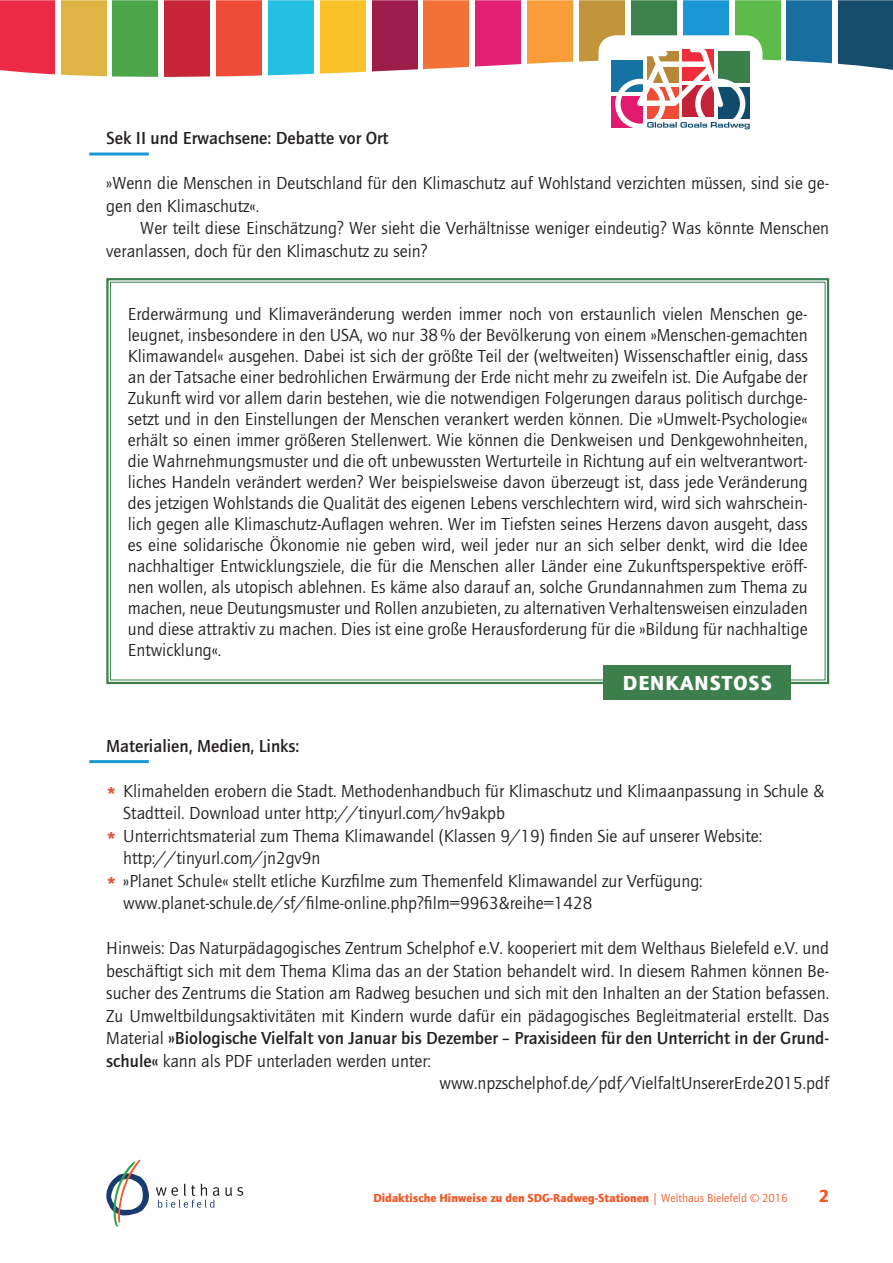
<style>
.page{position:relative;width:893px;height:1263px;background:#fff}
.page>*{position:absolute;margin:0;border:0;box-sizing:border-box;transform-origin:0 0}
.t1{font:800 21px "Quay";letter-spacing:.05em;color:#fff}
.t2{font:18px/21px "Quay";color:#231f20}
.t3{font:700 18px "Quay";color:#231f20}
.t4{font:800 18px "Quay";color:#f15929}
.t5{font:800 12px "Quay";color:#f15929}
.s1{font-weight:800;color:#df5538}
.s2{font-weight:400}
.s3{font-weight:700}
</style>
<div class="page">
<svg style="left:0;top:0;width:893px;height:77px"></svg>
<svg style="left:156px;top:1184px;width:87px;height:24px"></svg>
<svg style="left:106px;top:1159px;width:43px;height:67px"></svg>
<div style="left:598px;top:35px;width:164px;height:109px;background:#fff;border-radius:17px"></div>
<div style="left:611px;top:97px;width:31px;height:31px;background:#e31b6f"></div>
<div style="left:611px;top:61px;width:31px;height:31px;background:#1671a4"></div>
<svg style="left:615px;top:49px;width:135px;height:80px"></svg>
<hr style="left:89px;top:153px;width:60px;height:3px;background:#1a97d5">
<svg style="left:106px;top:278px;width:724px;height:407px"></svg>
<div style="left:604px;top:665px;width:187px;height:34px;background:#3c7e4c"></div>
<hr style="left:89px;top:760px;width:60px;height:3px;background:#1a97d5">
<p class="t3" style="left:106px;top:128px;width:284px">Sek II und Erwachsene: Debatte vor Ort</p>
<p class="t2" style="left:106px;top:172px;width:724px;line-height:22.5px">»Wenn die Menschen in Deutschland für den Klimaschutz auf Wohlstand verzichten müssen, sind sie ge&shy;gen den Klimaschutz«.</p>
<p class="t2" style="left:106px;top:217px;width:724px;line-height:22.5px;text-indent:34px">Wer teilt diese Einschätzung? Wer sieht die Verhältnisse weniger eindeutig? Was könnte Menschen veranlassen, doch für den Klimaschutz zu sein?</p>
<p class="t2" style="left:128px;top:304px;width:681px;text-align:justify">Erderwärmung und Klimaveränderung werden immer noch von erstaunlich vielen Menschen ge&shy;leugnet, insbesondere in den USA, wo nur 38% der Bevölkerung von einem »Menschen-gemachten Klimawandel« ausgehen. Dabei ist sich der größte Teil der (weltweiten) Wissenschaftler einig, dass an der Tatsache einer bedrohlichen Erwärmung der Erde nicht mehr zu zweifeln ist. Die Aufgabe der Zukunft wird vor allem darin bestehen, wie die notwendigen Folgerungen daraus politisch durchge&shy;setzt und in den Einstellungen der Menschen verankert werden können. Die »Umwelt-Psychologie« erhält so einen immer größeren Stellenwert. Wie können die Denkweisen und Denkgewohnheiten, die Wahrnehmungsmuster und die oft unbewussten Werturteile in Richtung auf ein weltverantwort&shy;liches Handeln verändert werden? Wer beispielsweise davon überzeugt ist, dass jede Veränderung des jetzigen Wohlstands die Qualität des eigenen Lebens verschlechtern wird, wird sich wahrschein&shy;lich gegen alle Klimaschutz-Auflagen wehren. Wer im Tiefsten seines Herzens davon ausgeht, dass es eine solidarische Ökonomie nie geben wird, weil jeder nur an sich selber denkt, wird die Idee nachhaltiger Entwicklungsziele, die für die Menschen aller Länder eine Zukunftsperspektive eröff&shy;nen wollen, als utopisch ablehnen. Es käme also darauf an, solche Grundannahmen zum Thema zu machen, neue Deutungsmuster und Rollen anzubieten, zu alternativen Verhaltensweisen einzuladen und diese attraktiv zu machen. Dies ist eine große Herausforderung für die »Bildung für nachhaltige Entwicklung«.</p>
<p class="t1" style="left:623px;top:671px;width:151px">DENKANSTOSS</p>
<p class="t3" style="left:106px;top:735px;width:195px">Materialien, Medien, Links:</p>
<p class="t2" style="left:106px;top:780px;width:719px"><span class="s1">*</span> Klimahelden erobern die Stadt. Methodenhandbuch für Klimaschutz und Klimaanpassung in Schule &amp;</p>
<p class="t2" style="left:123px;top:803px;width:383px">Stadtteil. Download unter http://tinyurl.com/hv9akpb</p>
<p class="t2" style="left:106px;top:825px;width:657px"><span class="s1">*</span> Unterrichtsmaterial zum Thema Klimawandel (Klassen 9/19) finden Sie auf unserer Website:</p>
<p class="t2" style="left:123px;top:848px;width:199px">http://tinyurl.com/jn2gv9n</p>
<p class="t2" style="left:106px;top:870px;width:598px"><span class="s1">*</span> »Planet Schule« stellt etliche Kurzfilme zum Themenfeld Klimawandel zur Verfügung:</p>
<p class="t2" style="left:123px;top:893px;width:470px">www.planet-schule.de/sf/filme-online.php?film=9963&amp;reihe=1428</p>
<p class="t2" style="left:106px;top:938px;width:724px">Hinweis: Das Naturpädagogisches Zentrum Schelphof e.V. kooperiert mit dem Welthaus Bielefeld e.V. und</p>
<p class="t2" style="left:106px;top:960px;width:724px">beschäftigt sich mit dem Thema Klima das an der Station behandelt wird. In diesem Rahmen können Be-</p>
<p class="t2" style="left:106px;top:983px;width:724px">sucher des Zentrums die Station am Radweg besuchen und sich mit den Inhalten an der Station befassen.</p>
<p class="t2" style="left:106px;top:1005px;width:724px">Zu Umweltbildungsaktivitäten mit Kindern wurde dafür ein pädagogisches Begleitmaterial erstellt. Das</p>
<p class="t3" style="left:106px;top:1028px;width:724px"><span class="s2">Material</span> »Biologische Vielfalt von Januar bis Dezember – Praxisideen für den Unterricht in der Grund-</p>
<p class="t2" style="left:106px;top:1050px;width:326px"><span class="s3">schule«</span> kann als PDF unterladen werden unter:</p>
<p class="t2" style="left:440px;top:1073px;width:391px">www.npzschelphof.de/pdf/VielfaltUnsererErde2015.pdf</p>
<p class="t5" style="left:373px;top:1190px;width:416px">Didaktische Hinweise zu den SDG-Radweg-Stationen <span class="s2">| Welthaus Bielefeld © 2016</span></p>
<p class="t4" style="left:819px;top:1185px;width:12px">2</p>
</div>
